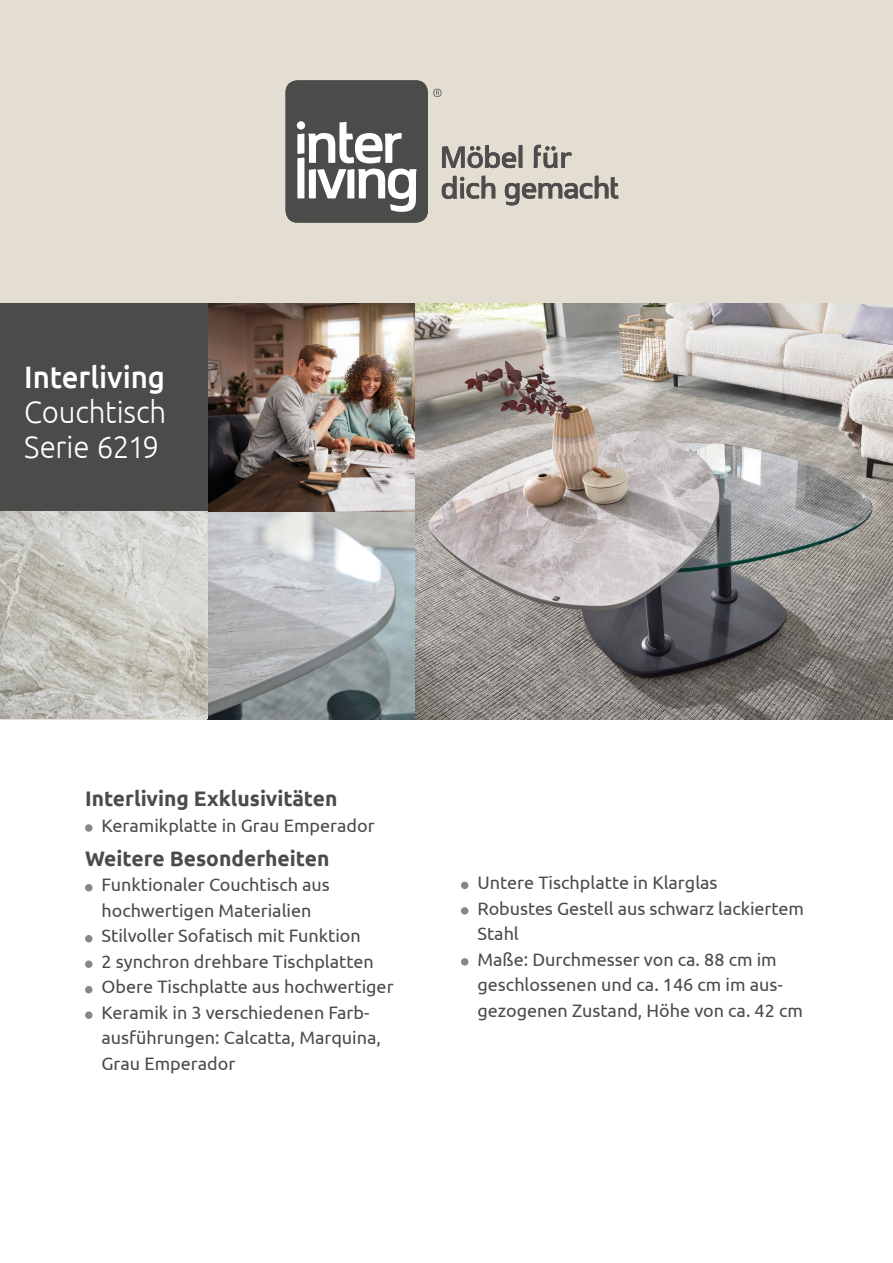
<style>
.page{position:relative;width:893px;height:1263px;background:#fff}
.page>*{position:absolute;margin:0;border:0;box-sizing:border-box;transform-origin:0 0}
.t1{font:300 31.05px "Ubuntu";letter-spacing:-.005em;color:#fff;scale:.95 1}
.t2{font:500 31.05px "Ubuntu";letter-spacing:-.005em;color:#fff;scale:.95 1}
.t3{font:700 21px "Ubuntu";color:#4b4b4a}
.t4{font:18px/25.5px "Ubuntu";color:#4b4b4a}
</style>
<div class="page">
<div style="left:0;top:0;width:893px;height:719px;background:#e4ded2"></div>
<div style="left:286px;top:80px;width:142px;height:143px;background:#4b4b4a;border-radius:12px"></div>
<svg style="left:534px;top:145px;width:38px;height:23px"></svg>
<svg style="left:505px;top:176px;width:113px;height:29px"></svg>
<svg style="left:297px;top:121px;width:120px;height:91px"></svg>
<svg style="left:442px;top:145px;width:81px;height:23px"></svg>
<svg style="left:442px;top:176px;width:53px;height:23px"></svg>
<svg style="left:433px;top:89px;width:8px;height:8px"></svg>
<div style="left:85px;top:884px;width:8px;height:7px;background:#878787;border-radius:50%"></div>
<div style="left:85px;top:935px;width:8px;height:7px;background:#878787;border-radius:50%"></div>
<div style="left:85px;top:960px;width:8px;height:8px;background:#878787;border-radius:50%"></div>
<div style="left:85px;top:986px;width:8px;height:7px;background:#878787;border-radius:50%"></div>
<div style="left:85px;top:1011px;width:8px;height:8px;background:#878787;border-radius:50%"></div>
<div style="left:461px;top:882px;width:7px;height:7px;background:#878787;border-radius:50%"></div>
<div style="left:461px;top:907px;width:7px;height:8px;background:#878787;border-radius:50%"></div>
<div style="left:461px;top:958px;width:7px;height:8px;background:#878787;border-radius:50%"></div>
<div style="left:85px;top:824px;width:8px;height:8px;background:#878787;border-radius:50%"></div>
<img style="left:208px;top:303px;width:685px;height:416px">
<img style="left:208px;top:303px;width:208px;height:208px">
<img style="left:0;top:511px;width:208px;height:208px">
<div style="left:0;top:303px;width:208px;height:208px;background:#4b4b4a"></div>
<p class="t2" style="left:24px;top:357px;width:150px">Interliving</p>
<p class="t1" style="left:24px;top:393px;width:151px">Couchtisch</p>
<p class="t1" style="left:24px;top:428px;width:143px">Serie 6219</p>
<p class="t3" style="left:85px;top:786px;width:254px">Interliving Exklusivitäten</p>
<p class="t4" style="left:102px;top:812px;width:275px">Keramikplatte in Grau Emperador</p>
<p class="t3" style="left:85px;top:846px;width:246px">Weitere Besonderheiten</p>
<p class="t4" style="left:102px;top:872px;width:230px">Funktionaler Couchtisch aus</p>
<p class="t4" style="left:102px;top:897px;width:212px">hochwertigen Materialien</p>
<p class="t4" style="left:102px;top:923px;width:261px">Stilvoller Sofatisch mit Funktion</p>
<p class="t4" style="left:102px;top:948px;width:274px">2 synchron drehbare Tischplatten</p>
<p class="t4" style="left:102px;top:974px;width:294px">Obere Tischplatte aus hochwertiger</p>
<p class="t4" style="left:102px;top:999px;width:270px">Keramik in 3 verschiedenen Farb-</p>
<p class="t4" style="left:102px;top:1025px;width:281px">ausführungen: Calcatta, Marquina,</p>
<p class="t4" style="left:102px;top:1050px;width:135px">Grau Emperador</p>
<p class="t4" style="left:477px;top:869px;width:242px">Untere Tischplatte in Klarglas</p>
<p class="t4" style="left:477px;top:895px;width:328px">Robustes Gestell aus schwarz lackiertem<br>Stahl</p>
<p class="t4" style="left:477px;top:946px;width:327px">Maße: Durchmesser von ca. 88 cm im geschlossenen und ca. 146 cm im aus&shy;gezogenen Zustand, Höhe von ca. 42 cm</p>
</div>
